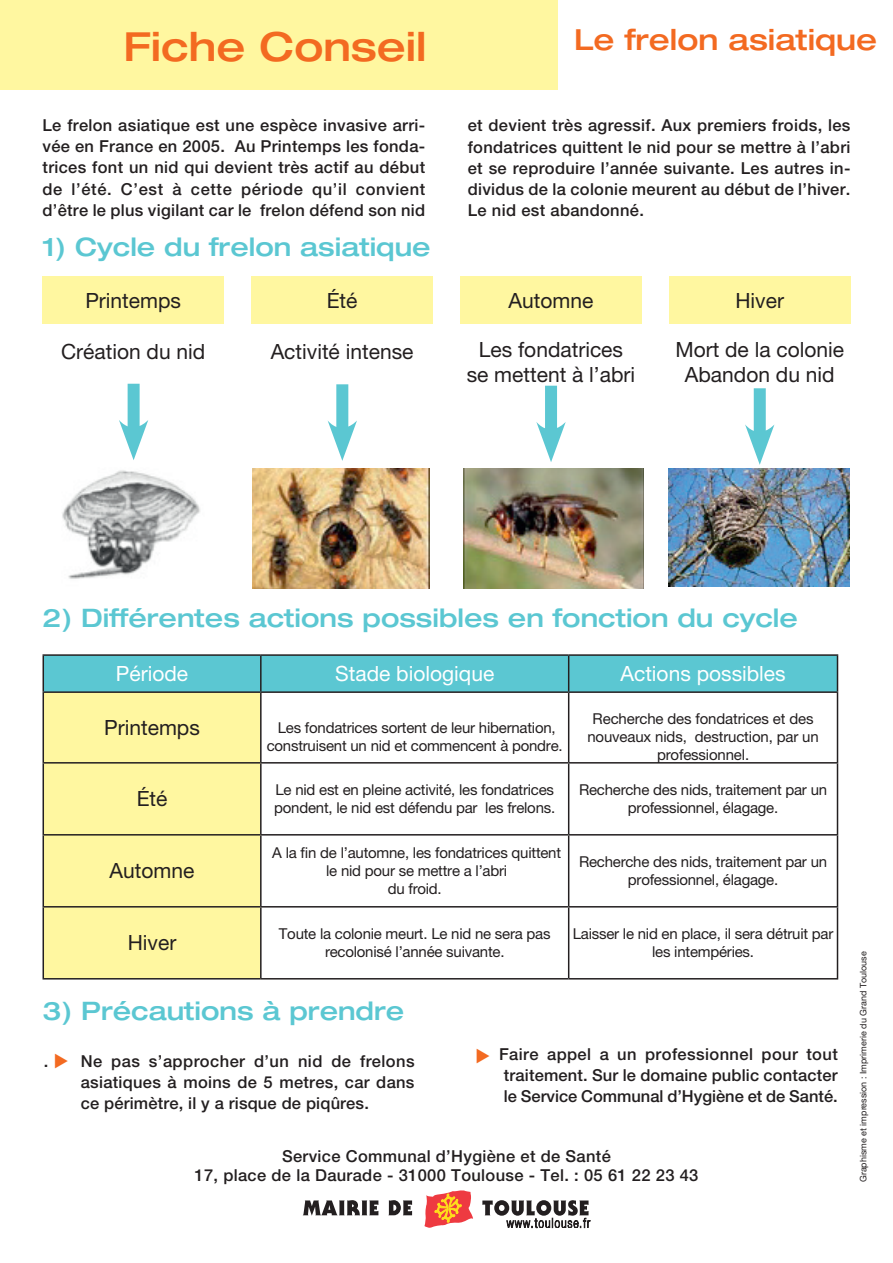
<style>
.page{position:relative;width:893px;height:1263px;background:#fff}
.page>*{position:absolute;margin:0;border:0;box-sizing:border-box;transform-origin:0 0}
.t1{font:500 expanded 40.2px "Helvetica Neue LT Std";color:#f36a21}
.t2{font:500 expanded 29.1px "Helvetica Neue LT Std";color:#f36a21}
.t3{font:500 expanded 25.5px "Helvetica Neue LT Std";color:#5bc7d2}
.t4{font:21px/25.2px "Helvetica Neue LT Std";color:#231f20;text-align:center}
.t5{font:21px "Helvetica Neue LT Std";color:#fff}
.t6{font:500 16.5px/21px "Helvetica Neue LT Std";letter-spacing:.015em;color:#231f20;text-align:justify}
.t7{font:15px/18px "Helvetica Neue LT Std";letter-spacing:-.015em;color:#231f20;text-align:center}
.t8{font:9px "Helvetica Neue LT Std";color:#231f20}
</style>
<div class="page">
<div style="left:0;top:0;width:557px;height:89px;background:#fff7a0"></div>
<div style="left:44px;top:656px;width:793px;height:35px;background:#5bc7d2"></div>
<div style="left:44px;top:693px;width:216px;height:285px;background:#fff7a0"></div>
<svg style="left:262px;top:693px;width:575px;height:285px"></svg>
<hr style="left:43px;top:654px;width:218px;height:2px;background:#231f20">
<hr style="left:43px;top:656px;width:1px;height:35px;background:#231f20">
<hr style="left:261px;top:654px;width:308px;height:2px;background:#231f20">
<hr style="left:260px;top:656px;width:2px;height:35px;background:#231f20">
<hr style="left:569px;top:654px;width:269px;height:2px;background:#231f20">
<hr style="left:568px;top:656px;width:1px;height:35px;background:#231f20">
<hr style="left:837px;top:656px;width:1px;height:35px;background:#231f20">
<hr style="left:43px;top:691px;width:218px;height:2px;background:#231f20">
<hr style="left:43px;top:693px;width:1px;height:69px;background:#231f20">
<hr style="left:261px;top:691px;width:308px;height:2px;background:#231f20">
<hr style="left:260px;top:693px;width:2px;height:69px;background:#231f20">
<hr style="left:569px;top:691px;width:269px;height:2px;background:#231f20">
<hr style="left:568px;top:693px;width:1px;height:69px;background:#231f20">
<hr style="left:837px;top:693px;width:1px;height:69px;background:#231f20">
<hr style="left:43px;top:762px;width:218px;height:1px;background:#231f20">
<hr style="left:43px;top:763px;width:1px;height:71px;background:#231f20">
<hr style="left:261px;top:762px;width:308px;height:1px;background:#231f20">
<hr style="left:260px;top:763px;width:2px;height:71px;background:#231f20">
<hr style="left:569px;top:762px;width:269px;height:1px;background:#231f20">
<hr style="left:568px;top:763px;width:1px;height:71px;background:#231f20">
<hr style="left:837px;top:763px;width:1px;height:71px;background:#231f20">
<hr style="left:43px;top:834px;width:218px;height:1px;background:#231f20">
<hr style="left:43px;top:835px;width:1px;height:71px;background:#231f20">
<hr style="left:261px;top:834px;width:308px;height:1px;background:#231f20">
<hr style="left:260px;top:835px;width:2px;height:71px;background:#231f20">
<hr style="left:569px;top:834px;width:269px;height:1px;background:#231f20">
<hr style="left:568px;top:835px;width:1px;height:71px;background:#231f20">
<hr style="left:837px;top:835px;width:1px;height:71px;background:#231f20">
<hr style="left:43px;top:906px;width:218px;height:1px;background:#231f20">
<hr style="left:43px;top:907px;width:1px;height:71px;background:#231f20">
<hr style="left:261px;top:906px;width:308px;height:1px;background:#231f20">
<hr style="left:260px;top:907px;width:2px;height:71px;background:#231f20">
<hr style="left:569px;top:906px;width:269px;height:1px;background:#231f20">
<hr style="left:568px;top:907px;width:1px;height:71px;background:#231f20">
<hr style="left:837px;top:907px;width:1px;height:71px;background:#231f20">
<hr style="left:43px;top:978px;width:218px;height:1px;background:#231f20">
<hr style="left:261px;top:978px;width:308px;height:1px;background:#231f20">
<hr style="left:569px;top:978px;width:269px;height:1px;background:#231f20">
<svg style="left:424px;top:1190px;width:49px;height:38px"></svg>
<svg style="left:388px;top:1200px;width:24px;height:15px"></svg>
<svg style="left:303px;top:1200px;width:75px;height:15px"></svg>
<svg style="left:482px;top:1200px;width:108px;height:28px"></svg>
<img style="left:62px;top:470px;width:138px;height:109px">
<img style="left:252px;top:469px;width:177px;height:120px">
<img style="left:463px;top:469px;width:181px;height:120px">
<img style="left:668px;top:469px;width:181px;height:117px">
<div style="left:43px;top:277px;width:181px;height:47px;background:#fff7a0"></div>
<div style="left:251px;top:277px;width:182px;height:47px;background:#fff7a0"></div>
<div style="left:460px;top:277px;width:182px;height:47px;background:#fff7a0"></div>
<div style="left:669px;top:277px;width:181px;height:47px;background:#fff7a0"></div>
<div style="left:128px;top:384px;width:12px;height:53px;background:#5bc7d2"></div>
<svg style="left:119px;top:420px;width:29px;height:40px"></svg>
<div style="left:336px;top:384px;width:12px;height:53px;background:#5bc7d2"></div>
<svg style="left:328px;top:420px;width:29px;height:41px"></svg>
<div style="left:545px;top:386px;width:12px;height:53px;background:#5bc7d2"></div>
<svg style="left:536px;top:422px;width:30px;height:40px"></svg>
<div style="left:754px;top:388px;width:12px;height:53px;background:#5bc7d2"></div>
<svg style="left:745px;top:424px;width:29px;height:41px"></svg>
<h1 class="t1" style="left:123px;top:21px;width:305px">Fiche Conseil</h1>
<h2 class="t2" style="left:574px;top:21px;width:305px">Le frelon asiatique</h2>
<p class="t6" style="left:43px;top:115px;width:384px">Le frelon asiatique est une espèce invasive arri&shy;vée en France en 2005. Au Printemps les fonda&shy;trices font un nid qui devient très actif au début de l’été. C’est à cette période qu’il convient d’être le plus vigilant car le frelon défend son nid</p>
<p class="t6" style="left:468px;top:115px;width:384px">et devient très agressif. Aux premiers froids, les fondatrices quittent le nid pour se mettre à l’abri et se reproduire l’année suivante. Les autres in&shy;dividus de la colonie meurent au début de l’hiver.<br>Le nid est abandonné.</p>
<h3 class="t3" style="left:43px;top:231px;width:390px">1) Cycle du frelon asiatique</h3>
<p class="t4" style="left:85px;top:288px;width:97px">Printemps</p>
<p class="t4" style="left:327px;top:288px;width:32px">Été</p>
<p class="t4" style="left:508px;top:288px;width:86px">Automne</p>
<p class="t4" style="left:735px;top:288px;width:50px">Hiver</p>
<p class="t4" style="left:61px;top:339px;width:146px">Création du nid</p>
<p class="t4" style="left:271px;top:339px;width:144px">Activité intense</p>
<p class="t4" style="left:467px;top:336px;width:170px">Les fondatrices se mettent à l’abri</p>
<p class="t4" style="left:675px;top:336px;width:170px">Mort de la colonie<br>Abandon du nid</p>
<h3 class="t3" style="left:43px;top:602px;width:757px">2) Différentes actions possibles en fonction du cycle</h3>
<p class="t5" style="left:116px;top:661px;width:74px">Période</p>
<p class="t5" style="left:335px;top:661px;width:161px">Stade biologique</p>
<p class="t5" style="left:620px;top:661px;width:167px">Actions possibles</p>
<p class="t4" style="left:104px;top:715px;width:97px">Printemps</p>
<p class="t7" style="left:267px;top:718px;width:297px">Les fondatrices sortent de leur hibernation, construisent un nid et commencent à pondre.</p>
<p class="t7" style="left:587px;top:709px;width:233px">Recherche des fondatrices et des nouveaux nids, destruction, par un professionnel.</p>
<p class="t4" style="left:137px;top:786px;width:32px">Été</p>
<p class="t7" style="left:274px;top:781px;width:283px;text-align:left">Le nid est en pleine activité, les fondatrices pondent, le nid est défendu par les frelons.</p>
<p class="t7" style="left:579px;top:781px;width:250px">Recherche des nids, traitement par un professionnel, élagage.</p>
<p class="t4" style="left:110px;top:858px;width:86px">Automne</p>
<p class="t7" style="left:272px;top:844px;width:290px">A la fin de l’automne, les fondatrices quittent le nid pour se mettre a l’abri<br>du froid.</p>
<p class="t7" style="left:579px;top:853px;width:250px">Recherche des nids, traitement par un professionnel, élagage.</p>
<p class="t4" style="left:128px;top:930px;width:50px">Hiver</p>
<p class="t7" style="left:279px;top:925px;width:273px">Toute la colonie meurt. Le nid ne sera pas recolonisé l’année suivante.</p>
<p class="t7" style="left:573px;top:925px;width:262px">Laisser le nid en place, il sera détruit par les intempéries.</p>
<h3 class="t3" style="left:43px;top:995px;width:363px">3) Précautions à prendre</h3>
<p class="t6" style="left:44px;top:1050px;width:6px">.</p>
<p class="t6" style="left:81px;top:1050px;width:335px">Ne pas s’approcher d’un nid de frelons asiatiques à moins de 5 metres, car dans ce périmètre, il y a risque de piqûres.</p>
<p class="t6" style="left:499px;top:1043px;width:340px">Faire appel a un professionnel pour tout traitement. Sur le domaine public contacter le Service Communal d’Hygiène et de Santé.</p>
<p class="t6" style="left:195px;top:1145px;width:505px;line-height:19.8px;text-align:center">Service Communal d’Hygiène et de Santé<br>17, place de la Daurade - 31000 Toulouse - Tel. : 05 61 22 23 43</p>
<p class="t8" style="left:858px;top:1182px;width:232px;rotate:-90deg">Graphisme et impression : Imprimerie du Grand Toulouse</p>
</div>
